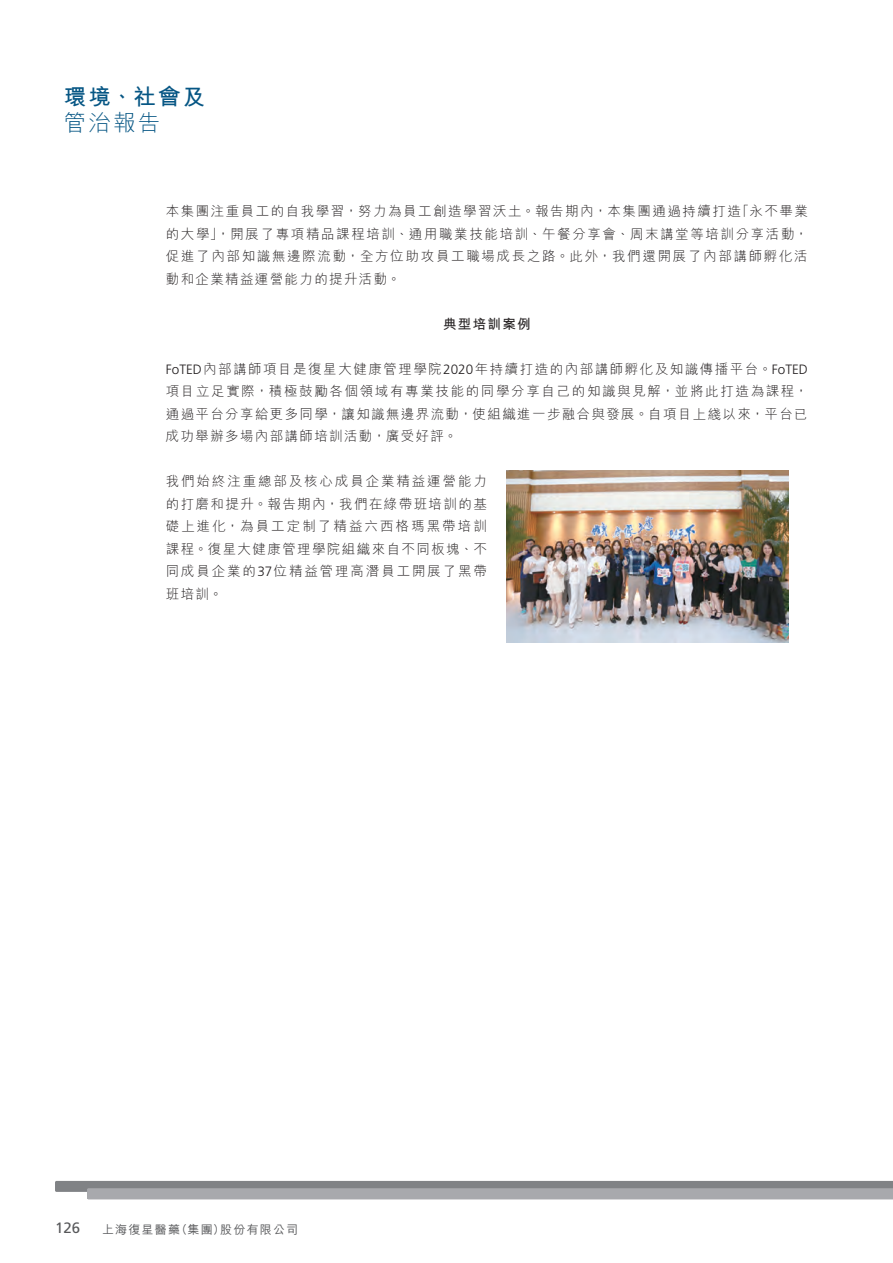
<style>
.page{position:relative;width:893px;height:1263px;background:#fff}
.page>*{position:absolute;margin:0;border:0;box-sizing:border-box;transform-origin:0 0}
.t1{font:700 22.5px "M Hei HK";color:#065684}
.t2{font:300 22.5px "M Hei HK";color:#065684}
.t3{font:15px "Frutiger LT Std";color:#57585a}
.t4{font:300 13.5px/22.5px "M Hei HK";letter-spacing:.105em;color:#231f20;text-align:justify}
.t5{font:700 13.5px "M Hei HK";letter-spacing:.1em;color:#231f20}
.t6{font:500 12px "M Hei HK";letter-spacing:.1em;color:#57585a}
.s1{font-family:"Frutiger LT Std"}
</style>
<div class="page">
<svg style="left:55px;top:1181px;width:838px;height:18px;background:#989a9d"></svg>
<img style="left:507px;top:471px;width:281px;height:172px">
<h1 class="t1" style="left:64px;top:81px;width:143px">環境、社會及</h1>
<h1 class="t2" style="left:64px;top:111px;width:98px">管治報告</h1>
<p class="t4" style="left:166px;top:200px;width:644px">本集團注重員工的自我學習，努力為員工創造學習沃土。報告期內，本集團通過持續打造「永不畢業的大學」，開展了專項精品課程培訓、通用職業技能培訓、午餐分享會、周末講堂等培訓分享活動，促進了內部知識無邊際流動，全方位助攻員工職場成長之路。此外，我們還開展了內部講師孵化活動和企業精益運營能力的提升活動。</p>
<p class="t5" style="left:443px;top:314px;width:89px">典型培訓案例</p>
<p class="t4" style="left:166px;top:357px;width:644px"><span class="s1">FoTED</span>內部講師項目是復星大健康管理學院<span class="s1">2020</span>年持續打造的內部講師孵化及知識傳播平台。<span class="s1">FoTED</span>項目立足實際，積極鼓勵各個領域有專業技能的同學分享自己的知識與見解，並將此打造為課程，通過平台分享給更多同學，讓知識無邊界流動，使組織進一步融合與發展。自項目上綫以來，平台已成功舉辦多場內部講師培訓活動，廣受好評。</p>
<p class="t4" style="left:166px;top:470px;width:323px">我們始終注重總部及核心成員企業精益運營能力的打磨和提升。報告期內，我們在綠帶班培訓的基礎上進化，為員工定制了精益六西格瑪黑帶培訓課程。復星大健康管理學院組織來自不同板塊、不同成員企業的<span class="s1">37</span>位精益管理高潛員工開展了黑帶班培訓。</p>
<p class="t3" style="left:55px;top:1219px;width:27px">126</p>
<p class="t6" style="left:102px;top:1221px;width:198px">上海復星醫藥（集團）股份有限公司</p>
</div>
